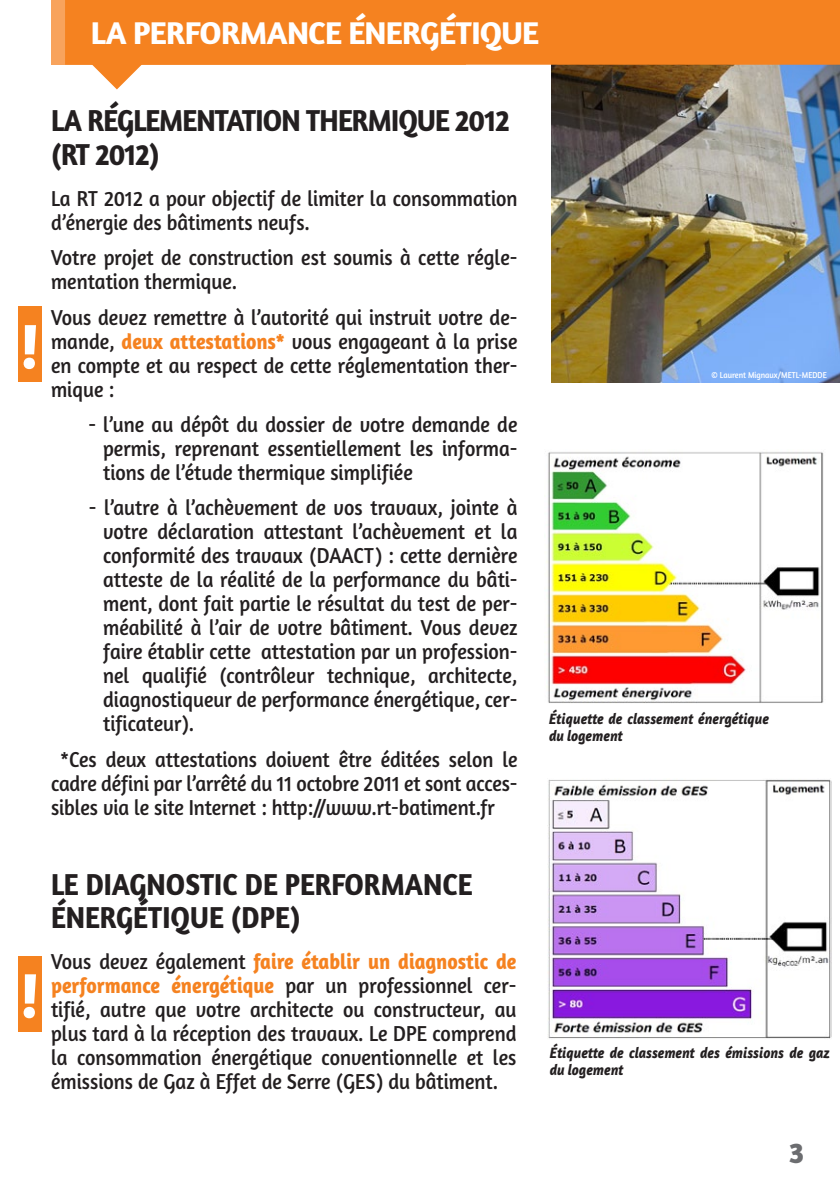
<style>
.page{position:relative;width:840px;height:1191px;background:#fff}
.page>*{position:absolute;margin:0;border:0;box-sizing:border-box;transform-origin:0 0}
.t1{font:700 64px "Amaranth";color:#fff}
.t2{font:700 32px "Amaranth";letter-spacing:-.02em;color:#fff}
.titre2{font:700 30.8px/33.6px "Amaranth";letter-spacing:-.01em;color:#231f20;scale:.91 1}
.titre2-2{font:700 30.8px/33.6px "Amaranth";letter-spacing:-.03em;color:#231f20;scale:.91 1}
.t3{font:700 30px "Amaranth";color:#6c6d70}
.texte{font:22px/24px "Amaranth";color:#231f20;text-align:justify;scale:.91 1}
.texte-2{font:italic 700 15.4px/16.8px "Amaranth";color:#231f20;scale:.91 1}
.chapeau{font:8.8px "Amaranth";color:#fff;scale:.91 1}
.s1{font-weight:700;color:#f58220}
</style>
<div class="page">
<img style="left:551px;top:65px;width:288px;height:317px">
<div style="left:51px;top:0;width:414px;height:65px;background:#f8a35c"></div>
<div style="left:65px;top:0;width:774px;height:65px;background:#f58220"></div>
<svg style="left:91px;top:63px;width:52px;height:26px"></svg>
<div style="left:18px;top:307px;width:23px;height:75px;background:#f58220"></div>
<div style="left:18px;top:956px;width:23px;height:75px;background:#f58220"></div>
<img style="left:546px;top:452px;width:278px;height:251px">
<img style="left:547px;top:779px;width:284px;height:260px">
<p class="t2" style="left:91px;top:13px;width:449px">LA PERFORMANCE ÉNERGÉTIQUE</p>
<p class="t1" style="left:19px;top:306px;width:23px">!</p>
<p class="titre2-2" style="left:51px;top:103px;width:505px">LA RÉGLEMENTATION THERMIQUE 2012 (RT 2012)</p>
<p class="texte" style="left:51px;top:186px;width:514px">La RT 2012 a pour objectif de limiter la consommation d’énergie des bâtiments neufs.</p>
<p class="texte" style="left:51px;top:245px;width:514px">Votre projet de construction est soumis à cette régle&shy;mentation thermique.</p>
<p class="texte" style="left:51px;top:305px;width:514px">Vous devez remettre à l’autorité qui instruit votre de&shy;mande, <span class="s1">deux attestations*</span> vous engageant à la prise en compte et au respect de cette réglementation ther&shy;mique :</p>
<p class="texte" style="left:103px;top:412px;width:456px;text-indent:-15px">- l’une au dépôt du dossier de votre demande de permis, reprenant essentiellement les informa&shy;tions de l’étude thermique simplifiée</p>
<p class="texte" style="left:103px;top:495px;width:456px;text-indent:-14px">- l’autre à l’achèvement de vos travaux, jointe à votre déclaration attestant l’achèvement et la conformité des travaux (DAACT) : cette dernière atteste de la réalité de la performance du bâti&shy;ment, dont fait partie le résultat du test de per&shy;méabilité à l’air de votre bâtiment. Vous devez faire établir cette attestation par un profession&shy;nel qualifié (contrôleur technique, architecte, diagnostiqueur de performance énergétique, cer&shy;tificateur).</p>
<p class="texte" style="left:51px;top:747px;width:514px;text-indent:9px">*Ces deux attestations doivent être éditées selon le cadre défini par l’arrêté du 11 octobre 2011 et sont acces&shy;sibles via le site Internet : http://www.rt-batiment.fr</p>
<p class="chapeau" style="left:711px;top:369px;width:128px">© Laurent Mignaux/METL-MEDDE</p>
<p class="texte-2" style="left:549px;top:710px;width:243px">Étiquette de classement énergétique du logement</p>
<p class="t1" style="left:19px;top:955px;width:23px">!</p>
<p class="titre2" style="left:51px;top:866px;width:464px">LE DIAGNOSTIC DE PERFORMANCE<br>ÉNERGÉTIQUE (DPE)</p>
<p class="texte" style="left:51px;top:949px;width:512px">Vous devez également <span class="s1">faire établir un diagnostic de performance énergétique</span> par un professionnel cer&shy;tifié, autre que votre architecte ou constructeur, au plus tard à la réception des travaux. Le DPE comprend la consommation énergétique conventionnelle et les émissions de Gaz à Effet de Serre (GES) du bâtiment.</p>
<p class="texte-2" style="left:549px;top:1044px;width:308px">Étiquette de classement des émissions de gaz du logement</p>
<p class="t3" style="left:788px;top:1133px;width:17px">3</p>
</div>
